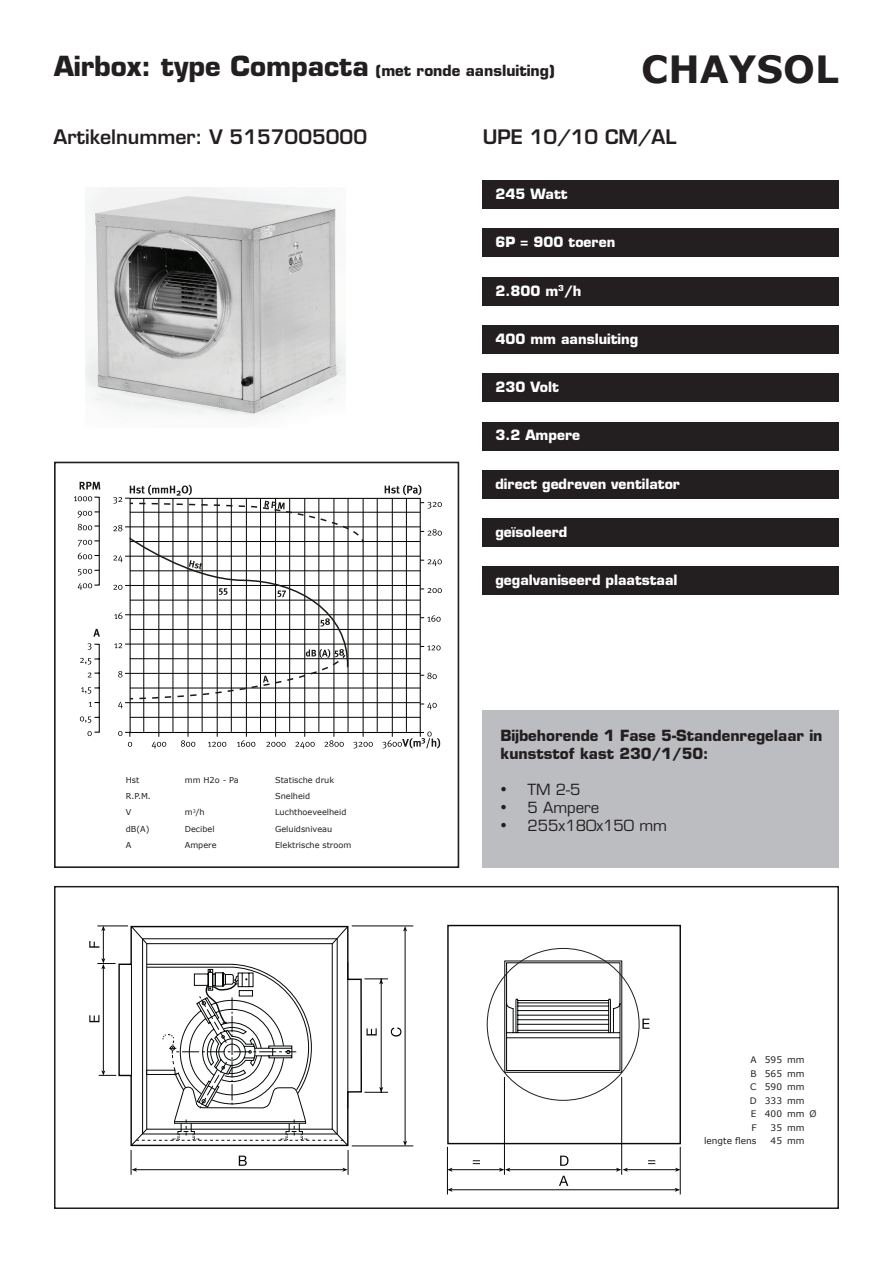
<style>
.page{position:relative;width:893px;height:1263px;background:#fff}
.page>*{position:absolute;margin:0;border:0;box-sizing:border-box;transform-origin:0 0}
.t1{font:700 37.5px "Verdana";color:#231f20}
.t2{font:600 19.5px "Eurostile";color:#231f20}
.t3{font:700 15px/18px "Eurostile";color:#231f20}
.t4{font:15px "Eurostile";color:#231f20}
.t5{font:700 13.95px "Eurostile";color:#fff}
.t6{font:9px/13.5px "Verdana";color:#231f20;text-align:right}
.t7{font:8.1px/16.4px "Verdana";color:#231f20}
.s1{font-size:27px}
.s2{font-family:"Times New Roman";font-size:18px}
</style>
<div class="page">
<div style="left:54px;top:886px;width:785px;height:323px;border:2px solid #231f20"></div>
<div style="left:54px;top:462px;width:405px;height:406px;border:2px solid #231f20"></div>
<div style="left:483px;top:470px;width:356px;height:29px;background:#231f20"></div>
<div style="left:483px;top:566px;width:356px;height:29px;background:#231f20"></div>
<div style="left:483px;top:518px;width:356px;height:29px;background:#231f20"></div>
<div style="left:483px;top:710px;width:356px;height:158px;background:#bcbdc0"></div>
<div style="left:483px;top:373px;width:356px;height:29px;background:#231f20"></div>
<svg style="left:118px;top:925px;width:245px;height:222px"></svg>
<svg style="left:130px;top:925px;width:218px;height:221px"></svg>
<div style="left:447px;top:925px;width:234px;height:219px;border:1px solid #070909"></div>
<svg style="left:504px;top:960px;width:118px;height:113px"></svg>
<hr style="left:504px;top:1077px;width:1px;height:98px;background:#070909">
<hr style="left:621px;top:1077px;width:1px;height:98px;background:#070909">
<hr style="left:447px;top:1147px;width:1px;height:47px;background:#070909">
<hr style="left:680px;top:1147px;width:1px;height:47px;background:#070909">
<hr style="left:451px;top:1169px;width:49px;height:1px;background:#070909">
<svg style="left:448px;top:1168px;width:5px;height:4px"></svg>
<svg style="left:473px;top:1160px;width:7px;height:4px"></svg>
<hr style="left:509px;top:1169px;width:108px;height:1px;background:#070909">
<svg style="left:499px;top:1168px;width:11px;height:4px"></svg>
<svg style="left:560px;top:1155px;width:8px;height:11px"></svg>
<hr style="left:626px;top:1169px;width:50px;height:1px;background:#070909">
<svg style="left:616px;top:1168px;width:12px;height:4px"></svg>
<svg style="left:675px;top:1168px;width:5px;height:4px"></svg>
<svg style="left:648px;top:1160px;width:7px;height:4px"></svg>
<hr style="left:451px;top:1189px;width:225px;height:1px;background:#070909">
<svg style="left:448px;top:1188px;width:5px;height:4px"></svg>
<svg style="left:675px;top:1188px;width:5px;height:4px"></svg>
<svg style="left:559px;top:1176px;width:9px;height:10px"></svg>
<hr style="left:352px;top:1146px;width:61px;height:1px;background:#070909">
<hr style="left:352px;top:926px;width:61px;height:1px;background:#070909">
<hr style="left:381px;top:979px;width:1px;height:113px;background:#070909">
<svg style="left:364px;top:1087px;width:24px;height:6px"></svg>
<svg style="left:364px;top:978px;width:24px;height:6px"></svg>
<hr style="left:405px;top:930px;width:1px;height:212px;background:#070909">
<svg style="left:403px;top:1141px;width:4px;height:5px"></svg>
<svg style="left:403px;top:926px;width:4px;height:5px"></svg>
<svg style="left:391px;top:1027px;width:10px;height:9px"></svg>
<hr style="left:136px;top:1169px;width:208px;height:1px;background:#070909">
<svg style="left:131px;top:1150px;width:6px;height:25px"></svg>
<svg style="left:342px;top:1150px;width:7px;height:25px"></svg>
<svg style="left:239px;top:1155px;width:8px;height:11px"></svg>
<hr style="left:97px;top:926px;width:31px;height:1px;background:#070909">
<hr style="left:103px;top:968px;width:1px;height:103px;background:#070909">
<svg style="left:99px;top:1070px;width:17px;height:6px"></svg>
<svg style="left:89px;top:1015px;width:10px;height:7px"></svg>
<svg style="left:89px;top:926px;width:27px;height:43px"></svg>
<svg style="left:131px;top:938px;width:217px;height:203px"></svg>
<svg style="left:367px;top:1028px;width:10px;height:7px"></svg>
<svg style="left:642px;top:1019px;width:7px;height:10px"></svg>
<img style="left:86px;top:187px;width:259px;height:230px">
<div style="left:483px;top:180px;width:356px;height:29px;background:#231f20"></div>
<div style="left:483px;top:228px;width:356px;height:29px;background:#231f20"></div>
<div style="left:483px;top:277px;width:356px;height:28px;background:#231f20"></div>
<div style="left:483px;top:325px;width:356px;height:29px;background:#231f20"></div>
<div style="left:483px;top:422px;width:356px;height:28px;background:#231f20"></div>
<svg style="left:94px;top:496px;width:327px;height:237px"></svg>
<hr style="left:130px;top:512px;width:290px;height:1px;background:#040503">
<hr style="left:125px;top:526px;width:295px;height:1px;background:#040503">
<hr style="left:130px;top:541px;width:290px;height:1px;background:#040503">
<hr style="left:125px;top:556px;width:295px;height:1px;background:#040503">
<hr style="left:130px;top:570px;width:290px;height:1px;background:#040503">
<hr style="left:125px;top:585px;width:295px;height:1px;background:#040503">
<hr style="left:130px;top:600px;width:290px;height:1px;background:#040503">
<hr style="left:125px;top:614px;width:295px;height:1px;background:#040503">
<hr style="left:130px;top:629px;width:290px;height:1px;background:#040503">
<hr style="left:125px;top:644px;width:295px;height:1px;background:#040503">
<hr style="left:130px;top:658px;width:290px;height:1px;background:#040503">
<hr style="left:125px;top:673px;width:295px;height:1px;background:#040503">
<hr style="left:130px;top:688px;width:290px;height:1px;background:#040503">
<hr style="left:125px;top:702px;width:295px;height:1px;background:#040503">
<hr style="left:130px;top:717px;width:290px;height:1px;background:#040503">
<hr style="left:143px;top:498px;width:1px;height:234px;background:#040503">
<hr style="left:158px;top:498px;width:1px;height:239px;background:#040503">
<hr style="left:173px;top:498px;width:1px;height:234px;background:#040503">
<hr style="left:188px;top:498px;width:1px;height:239px;background:#040503">
<hr style="left:202px;top:498px;width:1px;height:234px;background:#040503">
<hr style="left:217px;top:498px;width:1px;height:239px;background:#040503">
<hr style="left:231px;top:498px;width:1px;height:234px;background:#040503">
<hr style="left:246px;top:498px;width:1px;height:239px;background:#040503">
<hr style="left:260px;top:498px;width:1px;height:234px;background:#040503">
<hr style="left:275px;top:498px;width:1px;height:239px;background:#040503">
<hr style="left:289px;top:498px;width:1px;height:234px;background:#040503">
<hr style="left:304px;top:498px;width:1px;height:239px;background:#040503">
<hr style="left:319px;top:498px;width:1px;height:234px;background:#040503">
<hr style="left:333px;top:498px;width:1px;height:239px;background:#040503">
<hr style="left:348px;top:498px;width:1px;height:234px;background:#040503">
<hr style="left:363px;top:498px;width:1px;height:239px;background:#040503">
<hr style="left:377px;top:498px;width:1px;height:234px;background:#040503">
<hr style="left:392px;top:498px;width:1px;height:239px;background:#040503">
<hr style="left:406px;top:498px;width:1px;height:234px;background:#040503">
<svg style="left:80px;top:643px;width:20px;height:93px"></svg>
<svg style="left:93px;top:629px;width:7px;height:8px"></svg>
<svg style="left:78px;top:583px;width:14px;height:7px"></svg>
<svg style="left:78px;top:569px;width:21px;height:6px"></svg>
<svg style="left:78px;top:553px;width:21px;height:6px"></svg>
<svg style="left:78px;top:540px;width:21px;height:6px"></svg>
<svg style="left:78px;top:524px;width:21px;height:6px"></svg>
<svg style="left:78px;top:511px;width:21px;height:7px"></svg>
<svg style="left:74px;top:496px;width:18px;height:5px"></svg>
<svg style="left:80px;top:482px;width:20px;height:7px"></svg>
<svg style="left:420px;top:703px;width:17px;height:6px"></svg>
<svg style="left:420px;top:673px;width:17px;height:6px"></svg>
<svg style="left:420px;top:645px;width:21px;height:5px"></svg>
<svg style="left:420px;top:615px;width:21px;height:7px"></svg>
<svg style="left:420px;top:588px;width:22px;height:5px"></svg>
<svg style="left:420px;top:559px;width:22px;height:7px"></svg>
<svg style="left:420px;top:529px;width:22px;height:7px"></svg>
<svg style="left:420px;top:502px;width:22px;height:6px"></svg>
<svg style="left:382px;top:731px;width:58px;height:17px"></svg>
<svg style="left:353px;top:742px;width:20px;height:6px"></svg>
<svg style="left:324px;top:740px;width:20px;height:7px"></svg>
<svg style="left:295px;top:742px;width:20px;height:6px"></svg>
<svg style="left:266px;top:742px;width:20px;height:5px"></svg>
<svg style="left:237px;top:740px;width:18px;height:7px"></svg>
<svg style="left:208px;top:742px;width:18px;height:5px"></svg>
<svg style="left:181px;top:740px;width:14px;height:7px"></svg>
<svg style="left:152px;top:742px;width:14px;height:6px"></svg>
<svg style="left:118px;top:731px;width:14px;height:16px"></svg>
<svg style="left:385px;top:485px;width:36px;height:10px"></svg>
<svg style="left:113px;top:485px;width:252px;height:223px"></svg>
<p class="t3" style="left:54px;top:61px;width:502px"><span class="s1">Airbox: type Compacta</span> (met ronde aansluiting)</p>
<h1 class="t1" style="left:641px;top:45px;width:199px">CHAYSOL</h1>
<h2 class="t2" style="left:54px;top:124px;width:315px">Artikelnummer: V 5157005000</h2>
<h2 class="t2" style="left:483px;top:124px;width:195px">UPE 10/10 CM/AL</h2>
<p class="t5" style="left:495px;top:185px;width:74px">245 Watt</p>
<p class="t5" style="left:495px;top:233px;width:121px">6P = 900 toeren</p>
<p class="t5" style="left:495px;top:282px;width:88px">2.800 m<sup>3</sup>/h</p>
<p class="t5" style="left:495px;top:330px;width:144px">400 mm aansluiting</p>
<p class="t5" style="left:495px;top:378px;width:65px">230 Volt</p>
<p class="t5" style="left:495px;top:427px;width:86px">3.2 Ampere</p>
<p class="t5" style="left:495px;top:475px;width:186px">direct gedreven ventilator</p>
<p class="t5" style="left:495px;top:523px;width:73px">geïsoleerd</p>
<p class="t7" style="left:126px;top:772px;width:27px">Hst<br>R.P.M.<br>V dB(A)<br>A</p>
<p class="t7" style="left:185px;top:772px;width:56px">mm H2o - Pa</p>
<p class="t7" style="left:185px;top:804px;width:33px">m<sup>3</sup>/h<br>Decibel<br>Ampere</p>
<p class="t7" style="left:275px;top:772px;width:78px">Statische druk<br>Snelheid<br>Luchthoeveelheid<br>Geluidsniveau<br>Elektrische stroom</p>
<p class="t5" style="left:495px;top:572px;width:184px">gegalvaniseerd plaatstaal</p>
<p class="t3" style="left:500px;top:727px;width:323px">Bijbehorende 1 Fase 5-Standenregelaar in kunststof kast 230/1/50:</p>
<p class="t4" style="left:500px;top:781px;width:81px"><span class="s2">•</span> TM 2-5</p>
<p class="t4" style="left:500px;top:799px;width:100px"><span class="s2">•</span> 5 Ampere</p>
<p class="t4" style="left:500px;top:817px;width:168px"><span class="s2">•</span> 255x180x150 mm</p>
<p class="t6" style="left:704px;top:1053px;width:54px">A<br>B<br>C<br>D<br>E<br>F<br>lengte flens</p>
<p class="t6" style="left:765px;top:1053px;width:19px">595<br>565<br>590<br>333<br>400<br>35<br>45</p>
<p class="t6" style="left:787px;top:1053px;width:19px;text-align:justify">mm mm mm mm mm mm mm</p>
<p class="t6" style="left:809px;top:1107px;width:9px">Ø</p>
</div>
